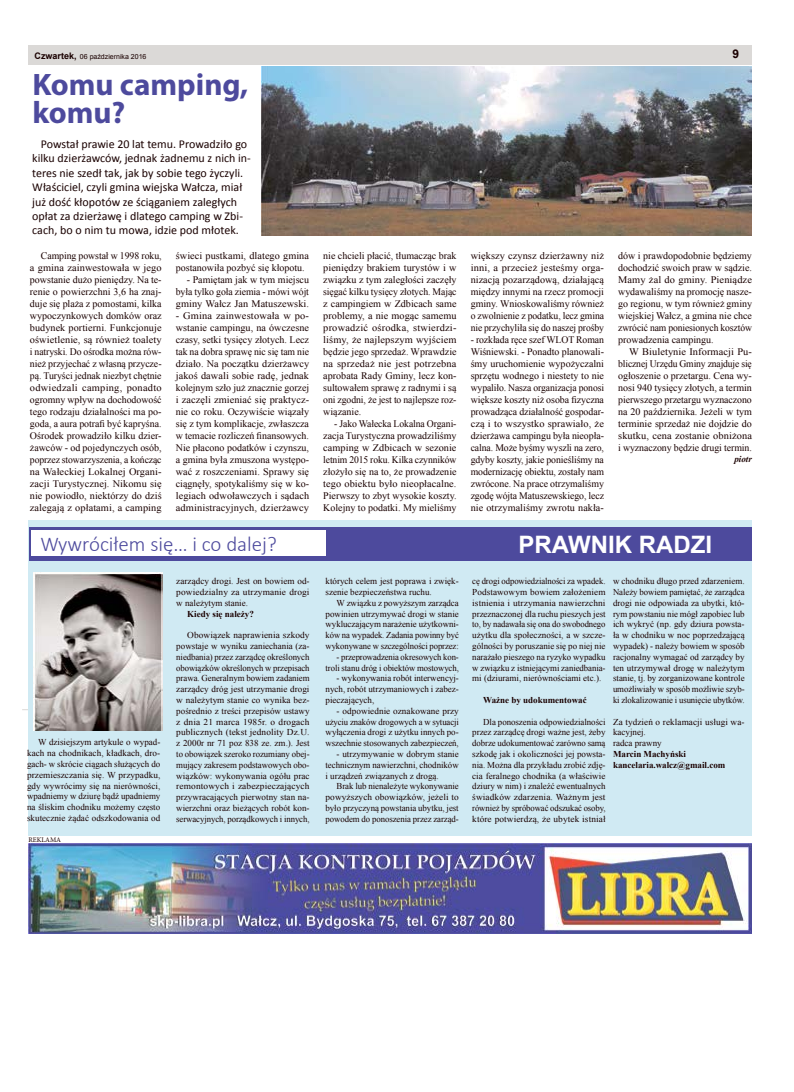
<style>
.page{position:relative;width:794px;height:1092px;background:#fff}
.page>*{position:absolute;margin:0;border:0;box-sizing:border-box;transform-origin:0 0}
.t1{font:700 31.1px/28px "Myriad Pro";color:#4d4a9d}
.t2{font:700 24px "Arial";color:#fff}
.t3{font:300 21px "Calibri";color:#4d4a9d}
.t4{font:12px/14.4px "Calibri";color:#1a0000}
.t5{font:700 12px "Arial";color:#1a0000}
.t6{font:10px/12px "Times New Roman";color:#1a0000;text-align:justify}
.t7{font:10px/12px "Times New Roman";color:#1a0000;text-align:justify;scale:1.04 1}
.t8{font:9px/10.8px "Times New Roman";color:#1a0000;text-align:justify}
.t9{font:9px/10.8px "Times New Roman";color:#1a0000;text-align:justify;scale:1.04 1}
.t10{font:700 9px/10.8px "Times New Roman";color:#1a0000}
.t11{font:9px/10.8px "Times New Roman";color:#1a0000;text-align:right;scale:.96 1}
.t12{font:italic 700 9px "Times New Roman";color:#1a0000}
.t13{font:7px "Arial";color:#1a0000}
.t14{font:7px "Minion Pro";color:#1a0000}
.s1{font-weight:700;font-size:9px}
</style>
<div class="page">
<div style="left:28px;top:45px;width:723px;height:19px;background:#dbd9d7"></div>
<img style="left:28px;top:843px;width:723px;height:90px">
<img style="left:261px;top:66px;width:490px;height:169px">
<hr style="left:22px;top:709px;width:722px;height:1px;background:#dbd9d7">
<div style="left:29px;top:520px;width:723px;height:316px;background:#d0eaf3"></div>
<div style="left:29px;top:527px;width:722px;height:34px;background:#4d4a9d"></div>
<div style="left:31px;top:530px;width:294px;height:25px;background:#fff"></div>
<img style="left:33px;top:572px;width:129px;height:158px">
<p class="t13" style="left:35px;top:52px;width:113px"><span class="s1">Czwartek,</span> 06 października 2016</p>
<p class="t5" style="left:732px;top:46px;width:8px">9</p>
<h1 class="t1" style="left:32px;top:70px;width:217px">Komu camping, komu?</h1>
<p class="t4" style="left:32px;top:137px;width:220px;text-indent:9px">Powstał prawie 20 lat temu. Prowadziło go kilku dzierżawców, jednak żadnemu z nich in&shy;teres nie szedł tak, jak by sobie tego życzyli.<br>Właściciel, czyli gmina wiejska Wałcza, miał już dość kłopotów ze ściąganiem zaległych opłat za dzierżawę i dlatego camping w Zbi&shy;cach, bo o nim tu mowa, idzie pod młotek.</p>
<p class="t6" style="left:176px;top:249px;width:135px">świeci pustkami, dlatego gmina postanowiła pozbyć się kłopotu.</p>
<p class="t6" style="left:176px;top:273px;width:135px;text-indent:11px">- Pamiętam jak w tym miejscu była tylko goła ziemia - mówi wójt gminy Wałcz Jan Matuszewski.</p>
<p class="t7" style="left:176px;top:309px;width:130px">- Gmina zainwestowała w po&shy;wstanie campingu, na ówczesne czasy, setki tysięcy złotych. Lecz tak na dobra sprawę nic się tam nie działo. Na początku dzierżawcy jakoś dawali sobie radę, jednak kolejnym szło już znacznie gorzej i zaczęli zmieniać się praktycz&shy;nie co roku. Oczywiście wiązały się z tym komplikacje, zwłaszcza w temacie rozliczeń finansowych.<br>Nie płacono podatków i czynszu, a gmina była zmuszona występo&shy;wać z roszczeniami. Sprawy się ciągnęły, spotykaliśmy się w ko&shy;legiach odwoławczych i sądach administracyjnych, dzierżawcy</p>
<p class="t6" style="left:30px;top:249px;width:133px;text-indent:11px">Camping powstał w 1998 roku, a gmina zainwestowała w jego powstanie dużo pieniędzy. Na te&shy;renie o powierzchni 3,6 ha znaj&shy;duje się plaża z pomostami, kilka wypoczynkowych domków oraz budynek portierni. Funkcjonuje oświetlenie, są również toalety i natryski. Do ośrodka można rów&shy;nież przyjechać z własną przycze&shy;pą. Turyści jednak niezbyt chętnie odwiedzali camping, ponadto ogromny wpływ na dochodowość tego rodzaju działalności ma po&shy;goda, a aura potrafi być kapryśna.<br>Ośrodek prowadziło kilku dzier&shy;żawców - od pojedynczych osób, poprzez stowarzyszenia, a kończąc na Wałeckiej Lokalnej Organi&shy;zacji Turystycznej. Nikomu się nie powiodło, niektórzy do dziś zalegają z opłatami, a camping</p>
<p class="t6" style="left:323px;top:249px;width:135px">nie chcieli płacić, tłumacząc brak pieniędzy brakiem turystów i w związku z tym zaległości zaczęły sięgać kilku tysięcy złotych. Mając z campingiem w Zdbicach same problemy, a nie mogąc samemu prowadzić ośrodka, stwierdzi&shy;liśmy, że najlepszym wyjściem będzie jego sprzedaż. Wprawdzie na sprzedaż nie jest potrzebna aprobata Rady Gminy, lecz kon&shy;sultowałem sprawę z radnymi i są oni zgodni, że jest to najlepsze roz&shy;wiązanie.</p>
<p class="t6" style="left:323px;top:417px;width:135px;text-indent:11px">- Jako Wałecka Lokalna Organi&shy;zacja Turystyczna prowadziliśmy camping w Zdbicach w sezonie letnim 2015 roku. Kilka czynników złożyło się na to, że prowadzenie tego obiektu było nieopłacalne.<br>Pierwszy to zbyt wysokie koszty.<br>Kolejny to podatki. My mieliśmy</p>
<p class="t6" style="left:471px;top:249px;width:135px">większy czynsz dzierżawny niż inni, a przecież jesteśmy orga&shy;nizacją pozarządową, działającą między innymi na rzecz promocji gminy. Wnioskowaliśmy również o zwolnienie z podatku, lecz gmina nie przychyliła się do naszej prośby</p>
<p class="t6" style="left:471px;top:333px;width:135px">- rozkłada ręce szef WLOT Roman Wiśniewski. - Ponadto planowali&shy;śmy uruchomienie wypożyczalni sprzętu wodnego i niestety to nie wypaliło. Nasza organizacja ponosi większe koszty niż osoba fizyczna prowadząca działalność gospodar&shy;czą i to wszystko sprawiało, że dzierżawa campingu była nieopła&shy;calna. Może byśmy wyszli na zero, gdyby koszty, jakie ponieśliśmy na modernizację obiektu, zostały nam zwrócone. Na prace otrzymaliśmy zgodę wójta Matuszewskiego, lecz nie otrzymaliśmy zwrotu nakła-</p>
<p class="t6" style="left:618px;top:249px;width:135px">dów i prawdopodobnie będziemy dochodzić swoich praw w sądzie.<br>Mamy żal do gminy. Pieniądze wydawaliśmy na promocję nasze&shy;go regionu, w tym również gminy wiejskiej Wałcz, a gmina nie chce zwrócić nam poniesionych kosztów prowadzenia campingu.</p>
<p class="t7" style="left:618px;top:345px;width:130px;text-indent:11px">W Biuletynie Informacji Pu&shy;blicznej Urzędu Gminy znajduje się ogłoszenie o przetargu. Cena wy&shy;nosi 940 tysięcy złotych, a termin pierwszego przetargu wyznaczono na 20 października. Jeżeli w tym terminie sprzedaż nie dojdzie do skutku, cena zostanie obniżona i wyznaczony będzie drugi termin.</p>
<p class="t12" style="left:734px;top:452px;width:19px">piotr</p>
<h3 class="t3" style="left:40px;top:531px;width:238px">Wywróciłem się… i co dalej?</h3>
<h2 class="t2" style="left:518px;top:528px;width:195px">PRAWNIK RADZI</h2>
<p class="t8" style="left:176px;top:575px;width:135px">zarządcy drogi. Jest on bowiem od&shy;powiedzialny za utrzymanie drogi w należytym stanie.</p>
<p class="t10" style="left:187px;top:608px;width:68px">Kiedy się należy?</p>
<p class="t9" style="left:176px;top:629px;width:130px;text-indent:11px">Obowiązek naprawienia szkody powstaje w wyniku zaniechania (za&shy;niedbania) przez zarządcę określonych obowiązków określonych w przepisach prawa. Generalnym bowiem zadaniem zarządcy dróg jest utrzymanie drogi w należytym stanie co wynika bez&shy;pośrednio z treści przepisów ustawy z dnia 21 marca 1985r. o drogach publicznych (tekst jednolity Dz.U. z 2000r nr 71 poz 838 ze. zm.). Jest to obowiązek szeroko rozumiany obej&shy;mujący zakresem podstawowych obo&shy;wiązków: wykonywania ogółu prac remontowych i zabezpieczających przywracających pierwotny stan na&shy;wierzchni oraz bieżących robót kon&shy;serwacyjnych, porządkowych i innych,</p>
<p class="t8" style="left:325px;top:575px;width:135px">których celem jest poprawa i zwięk&shy;szenie bezpieczeństwa ruchu.</p>
<p class="t8" style="left:325px;top:597px;width:135px;text-indent:11px">W związku z powyższym zarządca powinien utrzymywać drogi w stanie wykluczającym narażenie użytkowni&shy;ków na wypadek. Zadania powinny być wykonywane w szczególności poprzez:</p>
<p class="t11" style="left:325px;top:651px;width:140px">- przeprowadzenia okresowych kon&shy;troli stanu dróg i obiektów mostowych,</p>
<p class="t8" style="left:325px;top:672px;width:135px;text-indent:11px">- wykonywania robót interwencyj&shy;nych, robót utrzymaniowych i zabez&shy;pieczających,</p>
<p class="t8" style="left:325px;top:705px;width:135px;text-indent:11px">- odpowiednie oznakowane przy użyciu znaków drogowych a w sytuacji wyłączenia drogi z użytku innych po&shy;wszechnie stosowanych zabezpieczeń,</p>
<p class="t8" style="left:325px;top:748px;width:135px;text-indent:11px">- utrzymywanie w dobrym stanie technicznym nawierzchni, chodników i urządzeń związanych z drogą.</p>
<p class="t8" style="left:325px;top:780px;width:135px;text-indent:11px">Brak lub nienależyte wykonywanie powyższych obowiązków, jeżeli to było przyczyną powstania ubytku, jest powodem do ponoszenia przez zarząd-</p>
<p class="t8" style="left:472px;top:575px;width:135px">cę drogi odpowiedzialności za wpadek.<br>Podstawowym bowiem założeniem istnienia i utrzymania nawierzchni przeznaczonej dla ruchu pieszych jest to, by nadawała się ona do swobodnego użytku dla społeczności, a w szcze&shy;gólności by poruszanie się po niej nie narażało pieszego na ryzyko wypadku w związku z istniejącymi zaniedbania&shy;mi (dziurami, nierównościami etc.).</p>
<p class="t10" style="left:483px;top:694px;width:105px">Ważne by udokumentować</p>
<p class="t8" style="left:472px;top:716px;width:135px;text-indent:11px">Dla ponoszenia odpowiedzialności przez zarządcę drogi ważne jest, żeby dobrze udokumentować zarówno samą szkodę jak i okoliczności jej powsta&shy;nia. Można dla przykładu zrobić zdję&shy;cia feralnego chodnika (a właściwie dziury w nim) i znaleźć ewentualnych świadków zdarzenia. Ważnym jest również by spróbować odszukać osoby, które potwierdzą, że ubytek istniał</p>
<p class="t8" style="left:613px;top:575px;width:133px">w chodniku długo przed zdarzeniem.<br>Należy bowiem pamiętać, że zarządca drogi nie odpowiada za ubytki, któ&shy;rym powstaniu nie mógł zapobiec lub ich wykryć (np. gdy dziura powsta&shy;ła w chodniku w noc poprzedzającą wypadek) - należy bowiem w sposób racjonalny wymagać od zarządcy by ten utrzymywał drogę w należytym stanie, tj. by zorganizowane kontrole umożliwiały w sposób możliwie szyb&shy;ki zlokalizowanie i usunięcie ubytków.</p>
<p class="t8" style="left:613px;top:716px;width:133px;text-align:left">Za tydzień o reklamacji usługi wa&shy;kacyjnej.<br>radca prawny</p>
<p class="t10" style="left:613px;top:748px;width:114px">Marcin Machyński kancelaria.walcz@gmail.com</p>
<p class="t8" style="left:27px;top:736px;width:135px;text-indent:11px">W dzisiejszym artykule o wypad&shy;kach na chodnikach, kładkach, dro&shy;gach- w skrócie ciągach służących do przemieszczania się. W przypadku, gdy wywrócimy się na nierówności, wpadniemy w dziurę bądź upadniemy na śliskim chodniku możemy często skutecznie żądać odszkodowania od</p>
<p class="t14" style="left:28px;top:835px;width:34px">REKLAMA</p>
</div>
